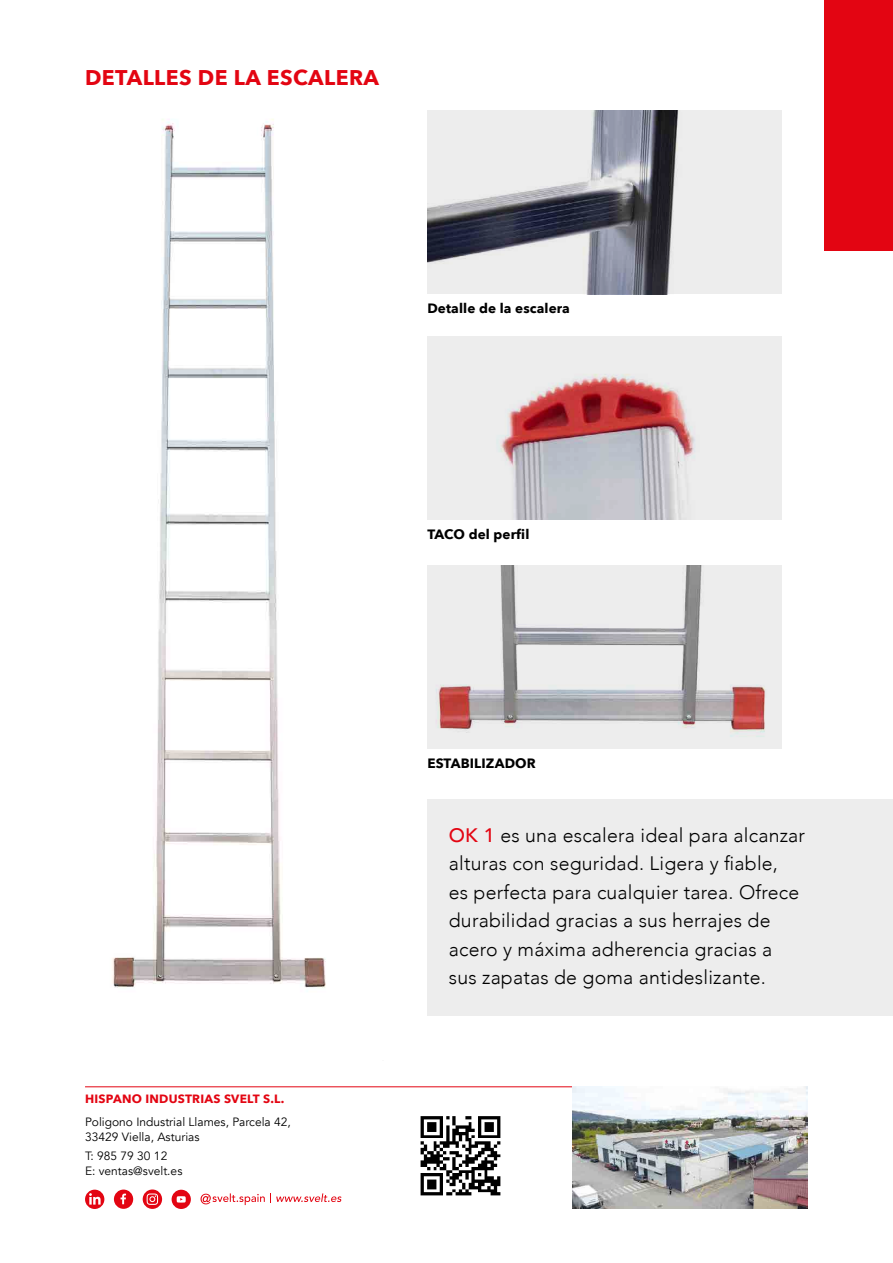
<style>
.page{position:relative;width:893px;height:1263px;background:#fff}
.page>*{position:absolute;margin:0;border:0;box-sizing:border-box;transform-origin:0 0}
.t1{font:700 21.3px "Avenir Next";letter-spacing:.02em;color:#e30512}
.t2{font:300 19.5px/28.5px "Avenir";letter-spacing:.01em;color:#000}
.t3{font:700 13.5px "Avenir Next";letter-spacing:.01em;color:#000}
.t4{font:12px/14.4px "Avenir";color:#000}
.t5{font:700 12px "Avenir Next";letter-spacing:.02em;color:#e30512}
.s1{font-weight:500;color:#e30512}
</style>
<div class="page">
<hr style="left:85px;top:1086px;width:723px;height:1px;background:#e30512">
<img style="left:572px;top:1086px;width:236px;height:123px">
<img style="left:420px;top:1116px;width:81px;height:80px">
<svg style="left:114px;top:1189px;width:19px;height:20px"></svg>
<svg style="left:143px;top:1189px;width:19px;height:20px"></svg>
<svg style="left:172px;top:1190px;width:19px;height:19px"></svg>
<svg style="left:85px;top:1189px;width:19px;height:20px"></svg>
<svg style="left:201px;top:1193px;width:141px;height:12px"></svg>
<div style="left:427px;top:799px;width:466px;height:217px;background:#ededed"></div>
<img style="left:427px;top:566px;width:355px;height:183px">
<div style="left:427px;top:336px;width:355px;height:183px;background:#ededed"></div>
<img style="left:497px;top:374px;width:198px;height:145px">
<img style="left:427px;top:111px;width:355px;height:183px">
<img style="left:112px;top:119px;width:214px;height:869px">
<div style="left:824px;top:0;width:69px;height:251px;background:#e30512"></div>
<p class="t1" style="left:85px;top:59px;width:295px">DETALLES DE LA ESCALERA</p>
<p class="t5" style="left:85px;top:1089px;width:201px">HISPANO INDUSTRIAS SVELT S.L.</p>
<p class="t4" style="left:85px;top:1115px;width:207px">Poligono Industrial Llames, Parcela 42,<br>33429 Viella, Asturias</p>
<p class="t4" style="left:85px;top:1148px;width:99px;line-height:15px">T: 985 79 30 12<br>E: ventas@svelt.es</p>
<p class="t3" style="left:427px;top:297px;width:144px">Detalle de la escalera</p>
<p class="t3" style="left:427px;top:522px;width:104px">TACO del perfil</p>
<p class="t3" style="left:427px;top:752px;width:110px">ESTABILIZADOR</p>
<p class="t2" style="left:449px;top:821px;width:358px"><span class="s1">OK 1</span> es una escalera ideal para alcanzar alturas con seguridad. Ligera y fiable,<br>es perfecta para cualquier tarea. Ofrece durabilidad gracias a sus herrajes de acero y máxima adherencia gracias a sus zapatas de goma antideslizante.</p>
</div>
